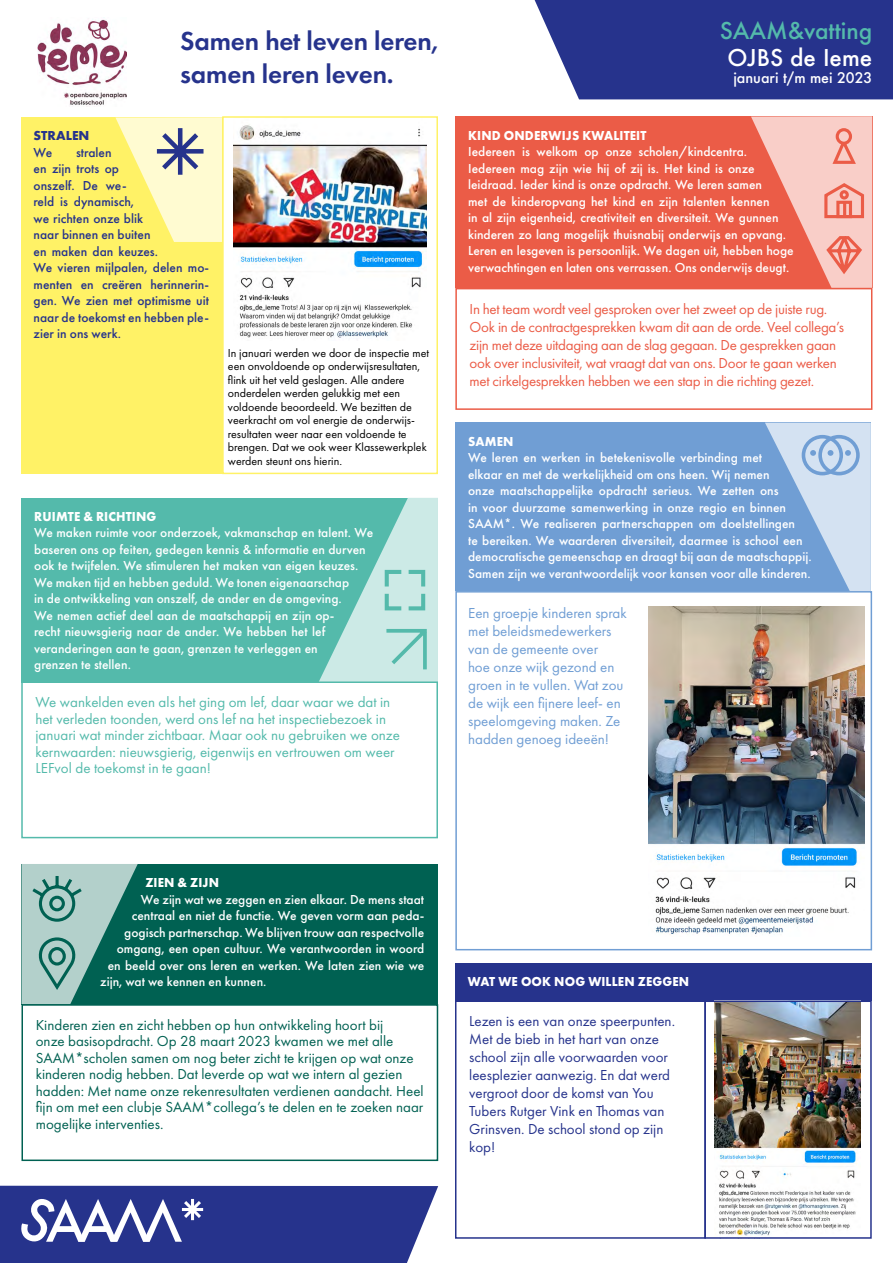
<style>
.page{position:relative;width:893px;height:1263px;background:#fff}
.page>*{position:absolute;margin:0;border:0;box-sizing:border-box;transform-origin:0 0}
.t1{font:600 27px/33px "Futura PT";letter-spacing:-.005em;color:#26338c}
.t2{font:500 22.5px "Futura";color:#54baab}
.t3{font:500 22.5px "Futura";color:#fff}
.t4{font:15px/16.5px "Futura PT";color:#006152}
.t5{font:15px/18px "Futura PT";letter-spacing:-.02em;color:#eb5c47}
.t6{font:15px/16.5px "Futura PT";color:#54baab}
.t7{font:15px/18px "Futura PT";color:#26338c}
.t8{font:15px/18px "Futura PT";color:#709ed4}
.t9{font:500 14.25px "Futura";color:#fff}
.t10{font:500 13.5px/16.5px "Futura PT";color:#fff}
.t11{font:500 13.5px/16.5px "Futura PT";color:#26338c}
.t12{font:700 13.5px "Futura PT";letter-spacing:.01em;color:#fff;scale:.95 1}
.t13{font:700 13.5px "Futura PT";color:#26338c}
.t14{font:12px/13.5px "Futura PT";color:#000}
</style>
<div class="page">
<div style="left:455px;top:1000px;width:251px;height:239px;border:2px solid #26338c"></div>
<div style="left:455px;top:963px;width:417px;height:37px;background:#26338c"></div>
<div style="left:455px;top:117px;width:417px;height:171px;background:#eb5c47"></div>
<svg style="left:751px;top:116px;width:121px;height:172px"></svg>
<div style="left:455px;top:288px;width:417px;height:122px;border:2px solid #eb5c47"></div>
<div style="left:21px;top:117px;width:201px;height:357px;background:#fff266"></div>
<svg style="left:115px;top:117px;width:107px;height:125px"></svg>
<img style="left:234px;top:125px;width:192px;height:213px">
<div style="left:222px;top:116px;width:216px;height:358px;border:2px solid #fff266"></div>
<div style="left:535px;top:0;width:358px;height:99px;background:#26338c"></div>
<svg style="left:0;top:1186px;width:438px;height:77px;background:#3e4998"></svg>
<div style="left:455px;top:423px;width:416px;height:168px;background:#709ed4"></div>
<svg style="left:765px;top:423px;width:106px;height:168px"></svg>
<div style="left:455px;top:591px;width:417px;height:359px;border:2px solid #709ed4"></div>
<div style="left:22px;top:498px;width:416px;height:184px;background:#54baab"></div>
<svg style="left:319px;top:498px;width:119px;height:183px"></svg>
<div style="left:21px;top:681px;width:417px;height:157px;border:2px solid #54baab"></div>
<div style="left:22px;top:864px;width:416px;height:140px;background:#006152"></div>
<div style="left:22px;top:1004px;width:416px;height:157px;border:2px solid #006152"></div>
<svg style="left:22px;top:864px;width:116px;height:140px"></svg>
<img style="left:715px;top:1003px;width:146px;height:233px">
<div style="left:704px;top:1000px;width:168px;height:239px;border:2px solid #26338c"></div>
<img style="left:38px;top:19px;width:89px;height:88px">
<img style="left:649px;top:606px;width:215px;height:329px">
<h1 class="t1" style="left:180px;top:24px;width:260px">Samen het leven leren, samen leren leven.</h1>
<p class="t13" style="left:34px;top:127px;width:57px">STRALEN</p>
<p class="t11" style="left:34px;top:144px;width:20px">We</p>
<p class="t11" style="left:34px;top:144px;width:177px;text-indent:42px">stralen<br>en zijn trots op<br>onszelf. De we-<br>reld is dynamisch,<br>we richten onze blik<br>naar binnen en buiten<br>en maken dan keuzes.<br>We vieren mijlpalen, delen mo&shy;menten en creëren herinnerin&shy;gen. We zien met optimisme uit naar de toekomst en hebben ple&shy;zier in ons werk.</p>
<p class="t14" style="left:228px;top:346px;width:203px">In januari werden we door de inspectie met een onvoldoende op onderwijsresultaten, flink uit het veld geslagen. Alle andere onderdelen werden gelukkig met een voldoende beoordeeld. We bezitten de veerkracht om vol energie de onderwijs&shy;resultaten weer naar een voldoende te brengen. Dat we ook weer Klassewerkplek werden steunt ons hierin.</p>
<p class="t12" style="left:34px;top:508px;width:130px">RUIMTE &amp; RICHTING</p>
<p class="t10" style="left:34px;top:525px;width:341px">We maken ruimte voor onderzoek, vakmanschap en talent. We baseren ons op feiten, gedegen kennis &amp; informatie en durven ook te twijfelen. We stimuleren het maken van eigen keuzes.<br>We maken tijd en hebben geduld. We tonen eigenaarschap<br>in de ontwikkeling van onszelf, de ander en de omgeving.<br>We nemen actief deel aan de maatschappij en zijn op-<br>recht nieuwsgierig naar de ander. We hebben het lef veranderingen aan te gaan, grenzen te verleggen en<br>grenzen te stellen.</p>
<p class="t6" style="left:36px;top:694px;width:366px">We wankelden even als het ging om lef, daar waar we dat in het verleden toonden, werd ons lef na het inspectiebezoek in januari wat minder zichtbaar. Maar ook nu gebruiken we onze kernwaarden: nieuwsgierig, eigenwijs en vertrouwen om weer LEFvol de toekomst in te gaan!</p>
<h2 class="t2" style="left:720px;top:15px;width:154px">SAAM&amp;vatting</h2>
<h2 class="t3" style="left:727px;top:42px;width:146px">OJBS de Ieme</h2>
<p class="t9" style="left:733px;top:68px;width:140px">januari t/m mei 2023</p>
<p class="t12" style="left:468px;top:127px;width:189px">KIND ONDERWIJS KWALITEIT</p>
<p class="t10" style="left:468px;top:144px;width:327px">Iedereen is welkom op onze scholen/kindcentra.<br>Iedereen mag zijn wie hij of zij is. Het kind is onze leidraad. Ieder kind is onze opdracht. We leren samen<br>met de kinderopvang het kind en zijn talenten kennen<br>in al zijn eigenheid, creativiteit en diversiteit. We gunnen kinderen zo lang mogelijk thuisnabij onderwijs en opvang.<br>Leren en lesgeven is persoonlijk. We dagen uit, hebben hoge verwachtingen en laten ons verrassen. Ons onderwijs deugt.</p>
<p class="t5" style="left:470px;top:299px;width:376px">In het team wordt veel gesproken over het zweet op de juiste rug.<br>Ook in de contractgesprekken kwam dit aan de orde. Veel collega’s zijn met deze uitdaging aan de slag gegaan. De gesprekken gaan ook over inclusiviteit, wat vraagt dat van ons. Door te gaan werken met cirkelgesprekken hebben we een stap in die richting gezet.</p>
<p class="t12" style="left:468px;top:432px;width:49px">SAMEN</p>
<p class="t10" style="left:468px;top:449px;width:345px">We leren en werken in betekenisvolle verbinding met<br>elkaar en met de werkelijkheid om ons heen. Wij nemen<br>onze maatschappelijke opdracht serieus. We zetten ons<br>in voor duurzame samenwerking in onze regio en binnen SAAM*. We realiseren partnerschappen om doelstellingen<br>te bereiken. We waarderen diversiteit, daarmee is school een democratische gemeenschap en draagt bij aan de maatschappij.<br>Samen zijn we verantwoordelijk voor kansen voor alle kinderen.</p>
<p class="t8" style="left:468px;top:604px;width:160px">Een groepje kinderen sprak met beleidsmedewerkers van de gemeente over<br>hoe onze wijk gezond en groen in te vullen. Wat zou de wijk een fijnere leef- en speelomgeving maken. Ze hadden genoeg ideeën!</p>
<p class="t12" style="left:145px;top:874px;width:79px">ZIEN &amp; ZIJN</p>
<p class="t10" style="left:141px;top:891px;width:285px">We zijn wat we zeggen en zien elkaar. De mens staat</p>
<p class="t10" style="left:132px;top:907px;width:294px">centraal en niet de functie. We geven vorm aan peda-</p>
<p class="t10" style="left:124px;top:924px;width:302px">gogisch partnerschap. We blijven trouw aan respectvolle</p>
<p class="t10" style="left:117px;top:940px;width:309px">omgang, een open cultuur. We verantwoorden in woord</p>
<p class="t10" style="left:108px;top:957px;width:318px">en beeld over ons leren en werken. We laten zien wie we</p>
<p class="t10" style="left:100px;top:973px;width:168px">zijn, wat we kennen en kunnen.</p>
<p class="t4" style="left:36px;top:1016px;width:389px">Kinderen zien en zicht hebben op hun ontwikkeling hoort bij<br>onze basisopdracht. Op 28 maart 2023 kwamen we met alle SAAM*scholen samen om nog beter zicht te krijgen op wat onze kinderen nodig hebben. Dat leverde op wat we intern al gezien hadden: Met name onze rekenresultaten verdienen aandacht. Heel fijn om met een clubje SAAM*collega’s te delen en te zoeken naar mogelijke interventies.</p>
<p class="t12" style="left:468px;top:973px;width:235px">WAT WE OOK NOG WILLEN ZEGGEN</p>
<p class="t7" style="left:469px;top:1012px;width:207px">Lezen is een van onze speerpunten.<br>Met de bieb in het hart van onze school zijn alle voorwaarden voor leesplezier aanwezig. En dat werd vergroot door de komst van You<br>Tubers Rutger Vink en Thomas van<br>Grinsven. De school stond op zijn kop!</p>
</div>
